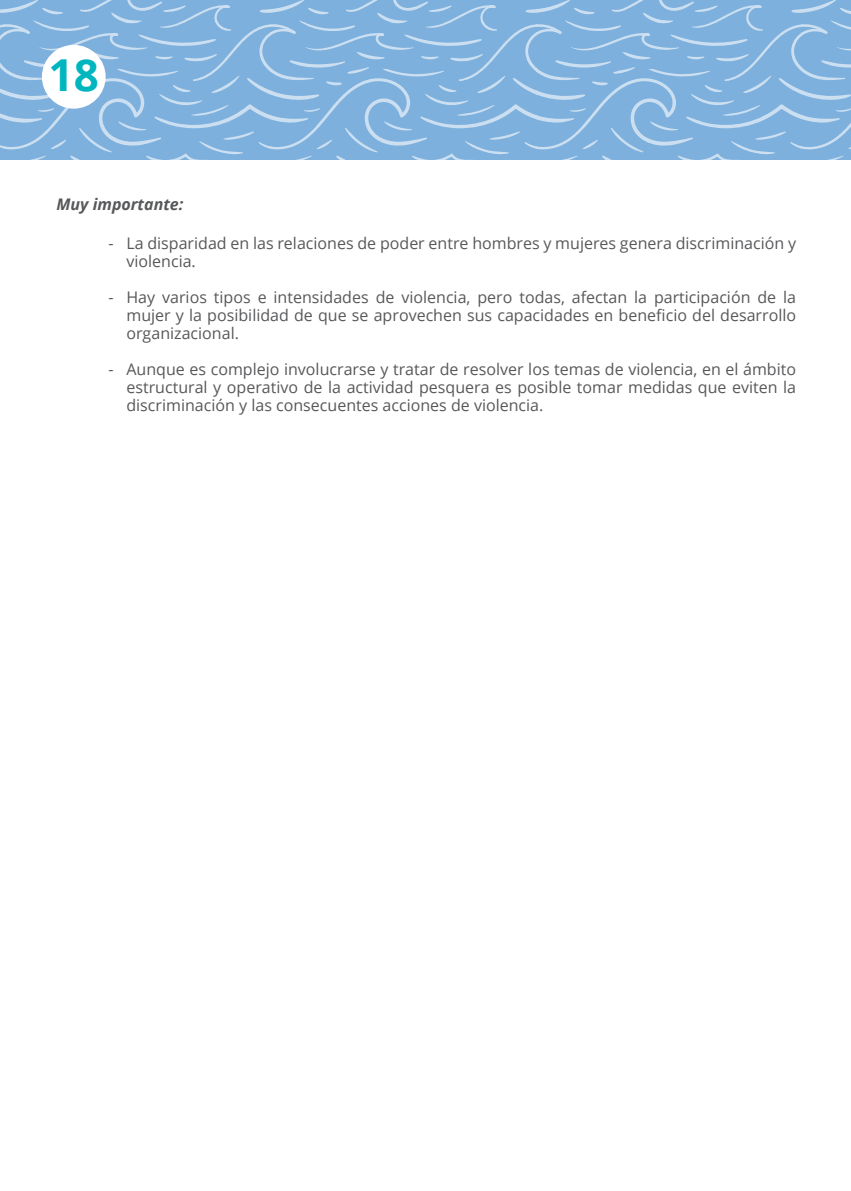
<style>
.page{position:relative;width:851px;height:1191px;background:#fff}
.page>*{position:absolute;margin:0;border:0;box-sizing:border-box;transform-origin:0 0}
.t1{font:700 44px "Open Sans";color:#00b6be}
.t2{font:16px/18px "Open Sans";color:#57585a;text-align:justify}
.t3{font:italic 700 16px "Open Sans";color:#57585a}
</style>
<div class="page">
<svg style="left:0;top:0;width:850px;height:159px;background:#86b5df"></svg>
<div style="left:42px;top:45px;width:64px;height:64px;background:#fff;border-radius:50%"></div>
<h1 class="t1" style="left:49px;top:44px;width:52px">18</h1>
<p class="t3" style="left:56px;top:193px;width:128px">Muy importante:</p>
<p class="t2" style="left:126px;top:234px;width:671px">La disparidad en las relaciones de poder entre hombres y mujeres genera discriminación y violencia.</p>
<p class="t2" style="left:126px;top:288px;width:671px">Hay varios tipos e intensidades de violencia, pero todas, afectan la participación de la mujer y la posibilidad de que se aprovechen sus capacidades en beneficio del desarrollo organizacional.</p>
<p class="t2" style="left:126px;top:360px;width:671px">Aunque es complejo involucrarse y tratar de resolver los temas de violencia, en el ámbito estructural y operativo de la actividad pesquera es posible tomar medidas que eviten la discriminación y las consecuentes acciones de violencia.</p>
<p class="t2" style="left:108px;top:234px;width:7px">-</p>
<p class="t2" style="left:108px;top:288px;width:7px">-</p>
<p class="t2" style="left:108px;top:360px;width:7px">-</p>
</div>
